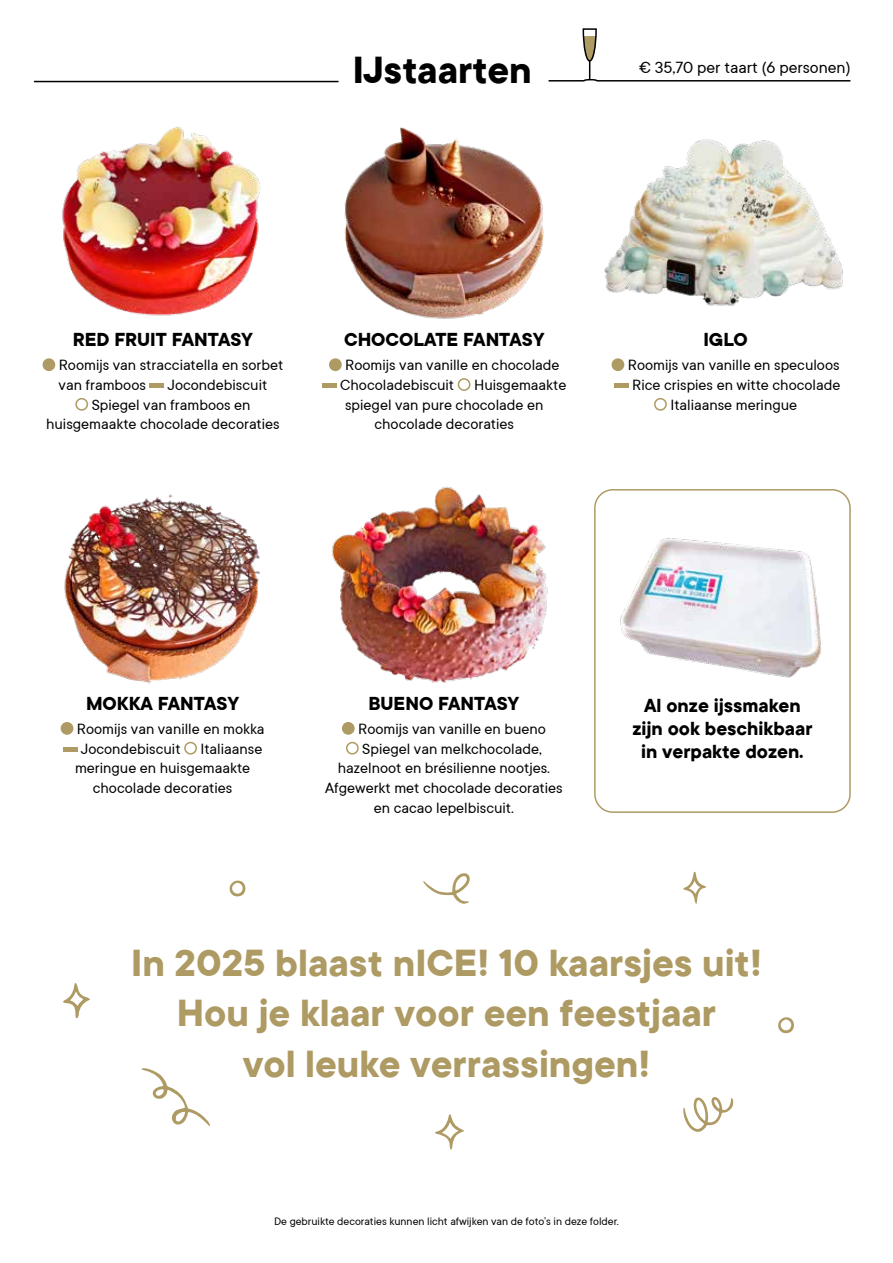
<style>
.page{position:relative;width:893px;height:1263px;background:#fff}
.page>*{position:absolute;margin:0;border:0;box-sizing:border-box;transform-origin:0 0}
.t1{font:700 42.15px/50.6px "TT Commons";color:#ae9a63;text-align:center}
.t2{font:700 42.15px "TT Commons";color:#000}
.t3{font:700 21px/23.4px "TT Commons";color:#000;text-align:center}
.t4{font:18px "TT Commons";color:#000}
.t5{font:16.5px/19.8px "TT Commons";color:#000}
.t6{font:12px "TT Commons";color:#000}
</style>
<div class="page">
<img style="left:64px;top:494px;width:196px;height:190px">
<img style="left:332px;top:486px;width:216px;height:197px">
<img style="left:62px;top:127px;width:199px;height:189px">
<img style="left:344px;top:127px;width:200px;height:192px">
<img style="left:604px;top:139px;width:239px;height:167px">
<div style="left:594px;top:489px;width:257px;height:324px;border:2px solid #ae9a63;border-radius:18px"></div>
<img style="left:620px;top:538px;width:201px;height:140px">
<hr style="left:34px;top:81px;width:305px;height:1px;background:#000">
<div style="left:61px;top:722px;width:12px;height:13px;background:#ae9a63;border-radius:50%"></div>
<hr style="left:63px;top:747px;width:14px;height:4px;background:#ae9a63">
<div style="left:184px;top:742px;width:13px;height:12px;border:2px solid #ae9a63;border-radius:50%"></div>
<div style="left:342px;top:722px;width:13px;height:13px;background:#ae9a63;border-radius:50%"></div>
<div style="left:346px;top:742px;width:13px;height:12px;border:2px solid #ae9a63;border-radius:50%"></div>
<svg style="left:548px;top:28px;width:303px;height:54px"></svg>
<div style="left:43px;top:358px;width:12px;height:13px;background:#ae9a63;border-radius:50%"></div>
<div style="left:150px;top:383px;width:14px;height:5px;background:#ae9a63"></div>
<div style="left:75px;top:398px;width:13px;height:13px;border:2px solid #ae9a63;border-radius:50%"></div>
<div style="left:329px;top:358px;width:13px;height:13px;background:#ae9a63;border-radius:50%"></div>
<div style="left:322px;top:383px;width:15px;height:5px;background:#ae9a63"></div>
<div style="left:458px;top:378px;width:12px;height:13px;border:2px solid #ae9a63;border-radius:50%"></div>
<div style="left:612px;top:358px;width:12px;height:13px;background:#ae9a63;border-radius:50%"></div>
<div style="left:614px;top:383px;width:15px;height:5px;background:#ae9a63"></div>
<div style="left:654px;top:398px;width:13px;height:13px;border:2px solid #ae9a63;border-radius:50%"></div>
<svg style="left:423px;top:873px;width:47px;height:31px"></svg>
<svg style="left:683px;top:871px;width:23px;height:33px"></svg>
<svg style="left:683px;top:1097px;width:51px;height:35px"></svg>
<svg style="left:435px;top:1114px;width:29px;height:35px"></svg>
<svg style="left:141px;top:1068px;width:69px;height:58px"></svg>
<svg style="left:63px;top:983px;width:27px;height:35px"></svg>
<svg style="left:230px;top:880px;width:16px;height:17px"></svg>
<svg style="left:778px;top:1017px;width:16px;height:17px"></svg>
<h1 class="t2" style="left:353px;top:42px;width:180px">IJstaarten</h1>
<p class="t4" style="left:639px;top:57px;width:213px">€ 35,70 per taart (6 personen)</p>
<p class="t3" style="left:73px;top:327px;width:182px">RED FRUIT FANTASY</p>
<p class="t5" style="left:59px;top:354px;width:226px">Roomijs van stracciatella en sorbet van framboos</p>
<p class="t5" style="left:167px;top:374px;width:101px">Jocondebiscuit</p>
<p class="t5" style="left:92px;top:394px;width:160px">Spiegel van framboos en</p>
<p class="t5" style="left:46px;top:414px;width:235px">huisgemaakte chocolade decoraties</p>
<p class="t3" style="left:344px;top:327px;width:202px">CHOCOLATE FANTASY</p>
<p class="t5" style="left:345px;top:354px;width:216px">Roomijs van vanille en chocolade</p>
<p class="t5" style="left:340px;top:374px;width:228px">Chocoladebiscuit Huisgemaakte</p>
<p class="t5" style="left:345px;top:394px;width:200px">spiegel van pure chocolade en</p>
<p class="t5" style="left:374px;top:414px;width:141px">chocolade decoraties</p>
<p class="t3" style="left:703px;top:327px;width:46px">IGLO</p>
<p class="t5" style="left:628px;top:354px;width:214px;text-align:center">Roomijs van vanille en speculoos<br>Rice crispies en witte chocolade<br>Italiaanse meringue</p>
<p class="t3" style="left:86px;top:691px;width:155px">MOKKA FANTASY</p>
<p class="t5" style="left:77px;top:718px;width:189px">Roomijs van vanille en mokka</p>
<p class="t5" style="left:81px;top:738px;width:183px">Jocondebiscuit Italiaanse</p>
<p class="t5" style="left:75px;top:758px;width:177px">meringue en huisgemaakte</p>
<p class="t5" style="left:93px;top:777px;width:141px">chocolade decoraties</p>
<p class="t3" style="left:368px;top:691px;width:153px">BUENO FANTASY</p>
<p class="t5" style="left:358px;top:718px;width:189px">Roomijs van vanille en bueno</p>
<p class="t5" style="left:362px;top:738px;width:181px">Spiegel van melkchocolade,</p>
<p class="t5" style="left:338px;top:758px;width:214px">hazelnoot en brésilienne nootjes.</p>
<p class="t5" style="left:325px;top:777px;width:239px">Afgewerkt met chocolade decoraties</p>
<p class="t5" style="left:374px;top:797px;width:142px">en cacao lepelbiscuit.</p>
<p class="t3" style="left:632px;top:693px;width:182px">Al onze ijssmaken zijn ook beschikbaar in verpakte dozen.</p>
<h1 class="t1" style="left:131px;top:936px;width:632px">In 2025 blaast nICE! 10 kaarsjes uit!<br>Hou je klaar voor een feestjaar<br>vol leuke verrassingen!</h1>
<p class="t6" style="left:274px;top:1213px;width:346px">De gebruikte decoraties kunnen licht afwijken van de foto’s in deze folder.</p>
</div>
